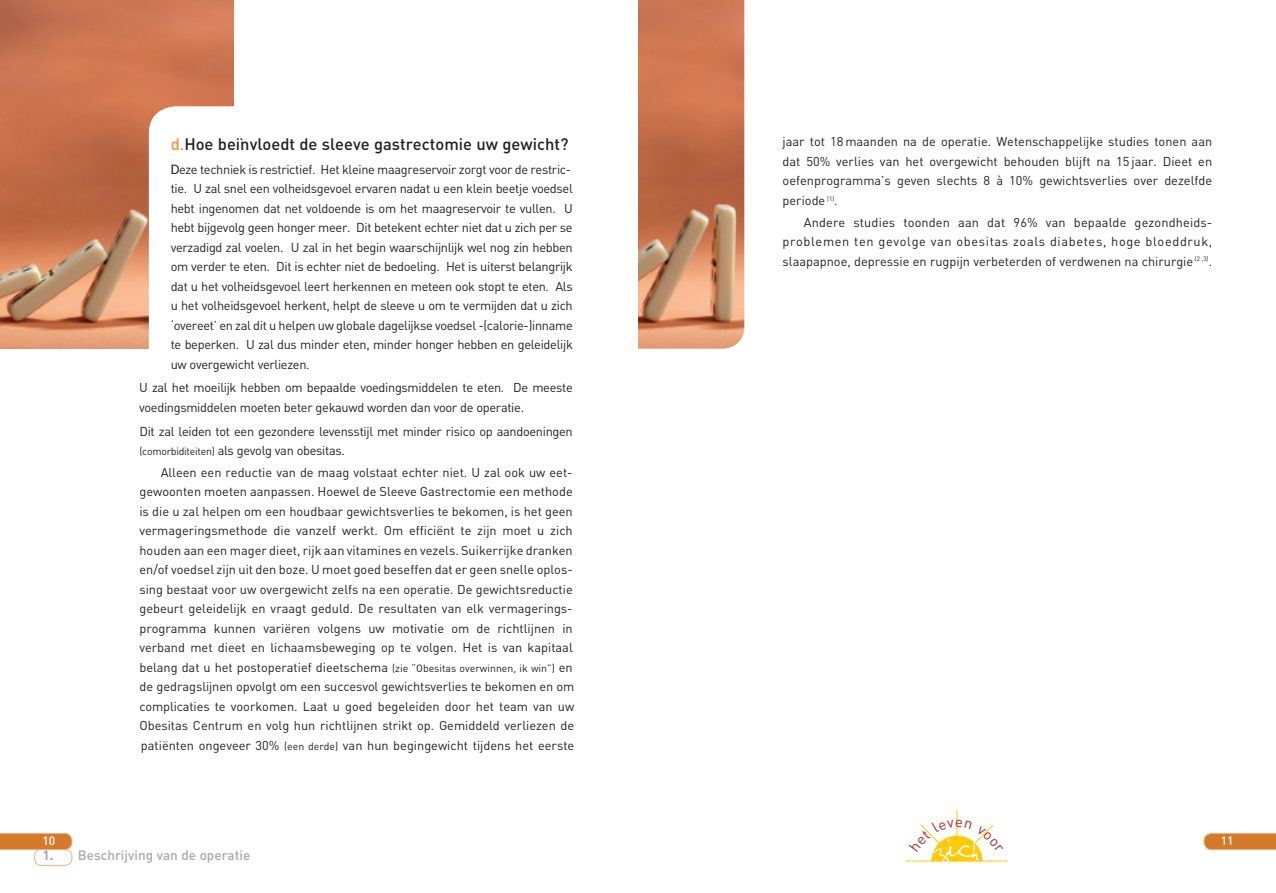
<style>
.page{position:relative;width:1276px;height:893px;background:#fff}
.page>*{position:absolute;margin:0;border:0;box-sizing:border-box;transform-origin:0 0}
.t1{font:500 16.5px "DIN";color:#231f20}
.t2{font:500 13.5px "DIN";color:#a8a9ad}
.t3{font:12.75px/19.5px "DIN";color:#231f20}
.t4{font:12.75px/19.5px "DIN";letter-spacing:-.025em;color:#231f20}
.t5{font:500 12px "DIN";color:#fff}
.s1{color:#f7943c}
.s2{font-family:"Tahoma"}
.s3{font-size:10.5px}
.s4{font-weight:700}
</style>
<div class="page">
<div style="left:34px;top:849px;width:38px;height:17px;border:1px solid #e9b487;border-radius:7px"></div>
<img style="left:0;top:0;width:234px;height:349px">
<div style="left:149px;top:106px;width:553px;height:277px;background:#fff;border-radius:27px"></div>
<img style="left:638px;top:0;width:106px;height:349px">
<svg style="left:0;top:833px;width:72px;height:17px"></svg>
<svg style="left:1203px;top:833px;width:73px;height:17px"></svg>
<svg style="left:906px;top:810px;width:102px;height:52px"></svg>
<p class="t1" style="left:171px;top:133px;width:399px"><span class="s1">d.</span>Hoe beïnvloedt de sleeve gastrectomie uw gewicht?</p>
<p class="t4" style="left:171px;top:159px;width:404px"><span class="s2">D</span>eze techniek is restrictief. Het kleine maagreservoir zorgt voor de restric&shy;tie. U zal snel een volheidsgevoel ervaren nadat u een klein beetje voedsel hebt ingenomen dat net voldoende is om het maagreservoir te vullen. U hebt bijgevolg geen honger meer. Dit betekent echter niet dat u zich per se verzadigd zal voelen. U zal in het begin waarschijnlijk wel nog zin hebben om verder te eten. Dit is echter niet de bedoeling. Het is uiterst belangrijk dat u het volheidsgevoel leert herkennen en meteen ook stopt te eten. Als u het volheidsgevoel herkent, helpt de sleeve u om te vermijden dat u zich ‘overeet’ en zal dit u helpen uw globale dagelijkse voedsel -(calorie-)inname te beperken. U zal dus minder eten, minder honger hebben en geleidelijk uw overgewicht verliezen.</p>
<p class="t4" style="left:139px;top:378px;width:435px">U zal het moeilijk hebben om bepaalde voedingsmiddelen te eten. De meeste voedingsmiddelen moeten beter gekauwd worden dan voor de operatie.</p>
<p class="t4" style="left:139px;top:421px;width:435px">Dit zal leiden tot een gezondere levensstijl met minder risico op aandoeningen <span class="s3">(comorbiditeiten)</span> als gevolg van obesitas.</p>
<p class="t3" style="left:139px;top:462px;width:436px;text-indent:21px">Alleen een reductie van de maag volstaat echter niet. U zal ook uw eet&shy;gewoonten moeten aanpassen. Hoewel de Sleeve Gastrectomie een methode is die u zal helpen om een houdbaar gewichtsverlies te bekomen, is het geen vermageringsmethode die vanzelf werkt. Om efficiënt te zijn moet u zich houden aan een mager dieet, rijk aan vitamines en vezels. Suikerrijke dranken en/of voedsel zijn uit den boze. U moet goed beseffen dat er geen snelle oplos&shy;sing bestaat voor uw overgewicht zelfs na een operatie. De gewichtsreductie gebeurt geleidelijk en vraagt geduld. De resultaten van elk vermagerings&shy;programma kunnen variëren volgens uw motivatie om de richtlijnen in verband met dieet en lichaamsbeweging op te volgen. Het is van kapitaal belang dat u het postoperatief dieetschema <span class="s3">(zie “Obesitas overwinnen, ik win”)</span> en de gedragslijnen opvolgt om een succesvol gewichtsverlies te bekomen en om complicaties te voorkomen. Laat u goed begeleiden door het team van uw Obesitas Centrum en volg hun richtlijnen strikt op. Gemiddeld verliezen de patiënten ongeveer 30% <span class="s3">(een derde)</span> van hun begingewicht tijdens het eerste</p>
<p class="t3" style="left:782px;top:132px;width:431px;text-align:justify">jaar tot 18 maanden na de operatie. Wetenschappelijke studies tonen aan dat 50% verlies van het overgewicht behouden blijft na 15 jaar. Dieet en oefenprogramma’s geven slechts 8 à 10% gewichtsverlies over dezelfde periode <sup>(1)</sup>.</p>
<p class="t3" style="left:782px;top:212px;width:431px;text-indent:21px">Andere studies toonden aan dat 96% van bepaalde gezondheids&shy;problemen ten gevolge van obesitas zoals diabetes, hoge bloeddruk, slaapapnoe, depressie en rugpijn verbeterden of verdwenen na chirurgie <sup>(2</sup> <sup>,3)</sup>.</p>
<p class="t5" style="left:43px;top:833px;width:14px">10</p>
<p class="t5" style="left:1220px;top:833px;width:14px">11</p>
<p class="t2" style="left:43px;top:847px;width:209px"><span class="s4">1.</span> Beschrijving van de operatie</p>
</div>
